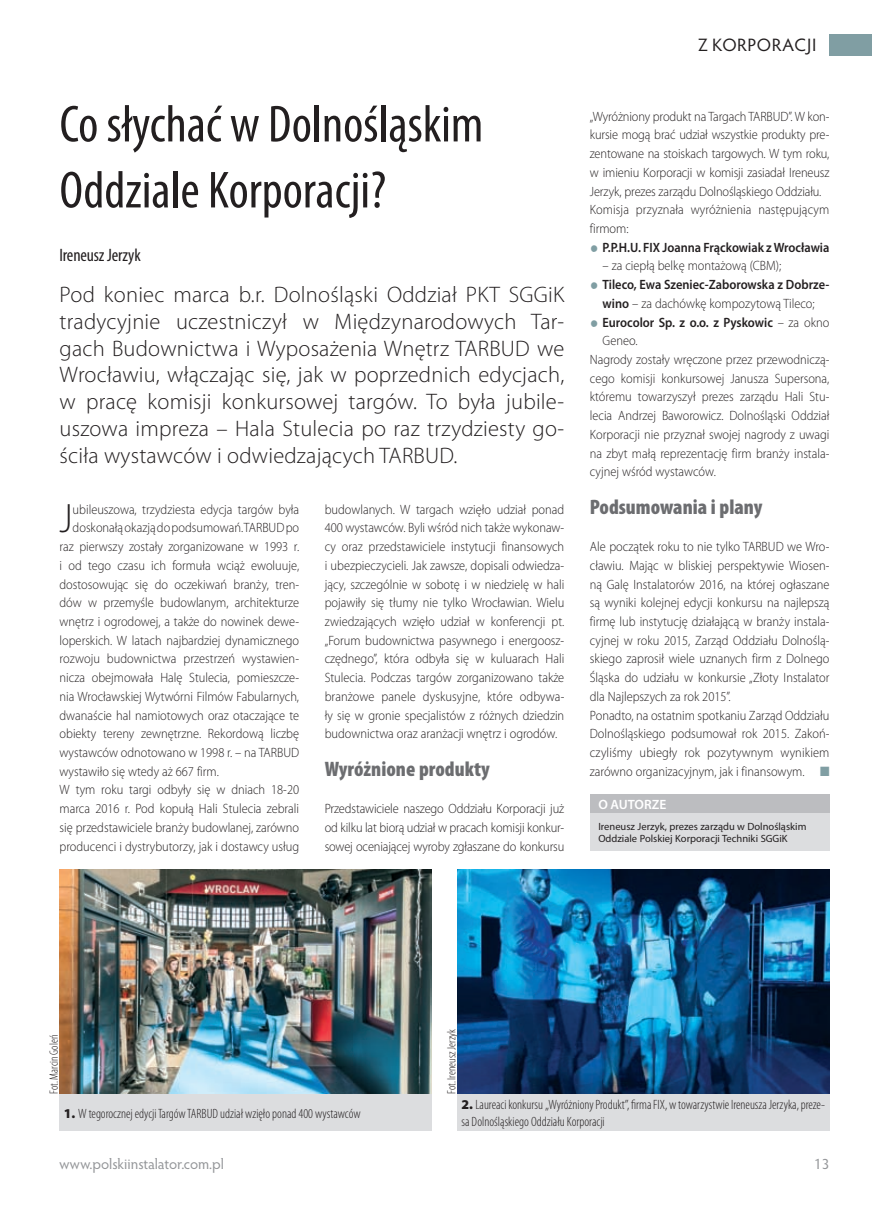
<style>
.page{position:relative;width:872px;height:1212px;background:#fff}
.page>*{position:absolute;margin:0;border:0;box-sizing:border-box;transform-origin:0 0}
.t1{font:condensed 52.5px/66px "Myriad Pro";color:#231f20}
.t2{font:300 41.25px "Myriad Pro";color:#231f20;scale:.92 1}
.t3{font:300 22.5px/26.7px "Myriad Pro";letter-spacing:.01em;color:#231f20;text-align:justify}
.t4{font:900 condensed 21px "Myriad Pro";color:#6c6d70}
.t5{font:condensed 18px "Myriad Pro";letter-spacing:-.01em;color:#231f20}
.t6{font:18px "Hypatia Sans Pro";letter-spacing:.03em;color:#231f20}
.t7{font:15px "Hypatia Sans Pro";letter-spacing:-.005em;color:#939598}
.t8{font:300 13.5px/18.8px "Myriad Pro";color:#231f20;text-align:justify;scale:.92 1}
.t9{font:300 condensed 13.5px/16.2px "Myriad Pro";color:#231f20}
.t10{font:600 13.5px "Myriad Pro";color:#231f20;scale:.92 1}
.t11{font:600 13.5px "Myriad Pro";color:#fff}
.t12{font:300 condensed 12px "Myriad Pro";color:#231f20}
.t13{font:10.5px/12px "Myriad Pro";color:#231f20}
.s1{color:#809ea3}
.s2{font-weight:600}
.s3{font-weight:300}
.s4{font-weight:900;font-stretch:normal}
</style>
<div class="page">
<div style="left:829px;top:34px;width:43px;height:21px;background:#809ea3"></div>
<div style="left:60px;top:1094px;width:372px;height:37px;background:#dcdddf"></div>
<div style="left:457px;top:1094px;width:372px;height:37px;background:#dcdddf"></div>
<div style="left:590px;top:813px;width:239px;height:37px;background:#dcdddf"></div>
<div style="left:590px;top:794px;width:239px;height:19px;background:#bcbdc0"></div>
<img style="left:60px;top:869px;width:372px;height:225px">
<img style="left:457px;top:869px;width:372px;height:225px">
<h1 class="t1" style="left:60px;top:90px;width:425px">Co słychać w Dolnośląskim<br>Oddziale Korporacji?</h1>
<h3 class="t5" style="left:60px;top:244px;width:83px">Ireneusz Jerzyk</h3>
<p class="t3" style="left:60px;top:282px;width:506px">Pod koniec marca b.r. Dolnośląski Oddział PKT SGGiK tradycyjnie uczestniczył w Międzynarodowych Tar&shy;gach Budownictwa i Wyposażenia Wnętrz TARBUD we Wrocławiu, włączając się, jak w poprzednich edycjach, w pracę komisji konkursowej targów. To była jubile&shy;uszowa impreza – Hala Stulecia po raz trzydziesty go&shy;ściła wystawców i odwiedzających TARBUD.</p>
<h2 class="t2" style="left:60px;top:496px;width:16px">J</h2>
<p class="t8" style="left:73px;top:500px;width:248px">ubileuszowa, trzydziesta edycja targów była</p>
<p class="t8" style="left:325px;top:500px;width:262px">budowlanych. W targach wzięło udział ponad 400 wystawców. Byli wśród nich także wykonaw&shy;cy oraz przedstawiciele instytucji finansowych i ubezpieczycieli. Jak zawsze, dopisali odwiedza&shy;jący, szczególnie w sobotę i w niedzielę w hali pojawiły się tłumy nie tylko Wrocławian. Wielu zwiedzających wzięło udział w konferencji pt. „Forum budownictwa pasywnego i energoosz&shy;czędnego”, która odbyła się w kuluarach Hali Stulecia. Podczas targów zorganizowano także branżowe panele dyskusyjne, które odbywa&shy;ły się w gronie specjalistów z różnych dziedzin budownictwa oraz aranżacji wnętrz i ogrodów.</p>
<h3 class="t4" style="left:325px;top:757px;width:166px">Wyróżnione produkty</h3>
<p class="t8" style="left:325px;top:799px;width:262px">Przedstawiciele naszego Oddziału Korporacji już od kilku lat biorą udział w pracach komisji konkur&shy;sowej oceniającej wyroby zgłaszane do konkursu</p>
<p class="t8" style="left:73px;top:519px;width:248px">doskonałą okazją do podsumowań. TARBUD po</p>
<p class="t8" style="left:60px;top:537px;width:262px">raz pierwszy zostały zorganizowane w 1993 r.</p>
<p class="t8" style="left:60px;top:556px;width:262px">i od tego czasu ich formuła wciąż ewoluuje,</p>
<p class="t8" style="left:60px;top:575px;width:262px">dostosowując się do oczekiwań branży, tren-</p>
<p class="t8" style="left:60px;top:594px;width:262px">dów w przemyśle budowlanym, architekturze</p>
<p class="t8" style="left:60px;top:612px;width:262px">wnętrz i ogrodowej, a także do nowinek dewe-</p>
<p class="t8" style="left:60px;top:631px;width:262px">loperskich. W latach najbardziej dynamicznego</p>
<p class="t8" style="left:60px;top:650px;width:262px">rozwoju budownictwa przestrzeń wystawien-</p>
<p class="t8" style="left:60px;top:668px;width:262px">nicza obejmowała Halę Stulecia, pomieszcze-</p>
<p class="t8" style="left:60px;top:687px;width:262px">nia Wrocławskiej Wytwórni Filmów Fabularnych,</p>
<p class="t8" style="left:60px;top:706px;width:262px">dwanaście hal namiotowych oraz otaczające te</p>
<p class="t8" style="left:60px;top:725px;width:262px">obiekty tereny zewnętrzne. Rekordową liczbę</p>
<p class="t8" style="left:60px;top:743px;width:262px">wystawców odnotowano w 1998 r. – na TARBUD</p>
<p class="t8" style="left:60px;top:762px;width:175px">wystawiło się wtedy aż 667 firm.</p>
<p class="t8" style="left:60px;top:781px;width:262px">W tym roku targi odbyły się w dniach 18-20</p>
<p class="t8" style="left:60px;top:799px;width:262px">marca 2016 r. Pod kopułą Hali Stulecia zebrali</p>
<p class="t8" style="left:60px;top:818px;width:262px">się przedstawiciele branży budowlanej, zarówno</p>
<p class="t8" style="left:60px;top:837px;width:262px">producenci i dystrybutorzy, jak i dostawcy usług</p>
<h3 class="t6" style="left:698px;top:33px;width:120px">Z KORPORACJI</h3>
<p class="t8" style="left:590px;top:107px;width:262px;text-align:left">„Wyróżniony produkt na Targach TARBUD”. W kon&shy;kursie mogą brać udział wszystkie produkty pre&shy;zentowane na stoiskach targowych. W tym roku, w imieniu Korporacji w komisji zasiadał Ireneusz Jerzyk, prezes zarządu Dolnośląskiego Oddziału.<br>Komisja przyznała wyróżnienia następującym firmom:<br><span class="s1">⚫</span> <span class="s2">P.P.H.U. FIX Joanna Frąckowiak z Wrocławia</span></p>
<p class="t8" style="left:602px;top:257px;width:196px">– za ciepłą belkę montażową (CBM);</p>
<p class="t10" style="left:590px;top:276px;width:262px"><span class="s1">⚫</span> Tileco, Ewa Szeniec-Zaborowska z Dobrze-</p>
<p class="t8" style="left:602px;top:294px;width:232px"><span class="s2">wino</span> – za dachówkę kompozytową Tileco;</p>
<p class="t10" style="left:590px;top:313px;width:262px"><span class="s1">⚫</span> Eurocolor Sp. z o.o. z Pyskowic <span class="s3">– za okno</span></p>
<p class="t8" style="left:602px;top:332px;width:40px">Geneo.</p>
<p class="t8" style="left:590px;top:350px;width:262px">Nagrody zostały wręczone przez przewodniczą-</p>
<p class="t8" style="left:590px;top:369px;width:262px">cego komisji konkursowej Janusza Supersona,</p>
<p class="t8" style="left:590px;top:388px;width:262px">któremu towarzyszył prezes zarządu Hali Stu-</p>
<p class="t8" style="left:590px;top:406px;width:262px">lecia Andrzej Baworowicz. Dolnośląski Oddział</p>
<p class="t8" style="left:590px;top:425px;width:262px">Korporacji nie przyznał swojej nagrody z uwagi</p>
<p class="t8" style="left:590px;top:444px;width:262px">na zbyt małą reprezentację firm branży instala-</p>
<p class="t8" style="left:590px;top:463px;width:138px">cyjnej wśród wystawców.</p>
<h3 class="t4" style="left:590px;top:495px;width:174px">Podsumowania i plany</h3>
<p class="t8" style="left:590px;top:537px;width:262px;text-align:left">Ale początek roku to nie tylko TARBUD we Wro&shy;cławiu. Mając w bliskiej perspektywie Wiosen&shy;ną Galę Instalatorów 2016, na której ogłaszane są wyniki kolejnej edycji konkursu na najlepszą firmę lub instytucję działającą w branży instala&shy;cyjnej w roku 2015, Zarząd Oddziału Dolnoślą&shy;skiego zaprosił wiele uznanych firm z Dolnego Śląska do udziału w konkursie „Złoty Instalator dla Najlepszych za rok 2015”.<br>Ponadto, na ostatnim spotkaniu Zarząd Oddziału Dolnośląskiego podsumował rok 2015. Zakoń&shy;czyliśmy ubiegły rok pozytywnym wynikiem zarówno organizacyjnym, jak i finansowym. <span class="s1">■</span></p>
<p class="t11" style="left:598px;top:796px;width:69px">O AUTORZE</p>
<p class="t13" style="left:598px;top:820px;width:210px">Ireneusz Jerzyk, prezes zarządu w Dolnośląskim<br>Oddziale Polskiej Korporacji Techniki SGGiK</p>
<p class="t12" style="left:47px;top:1094px;width:60px;rotate:-90deg">Fot. Marcin Goleń</p>
<p class="t12" style="left:445px;top:1094px;width:66px;rotate:-90deg">Fot. Ireneusz Jerzyk</p>
<p class="t9" style="left:64px;top:1105px;width:298px"><span class="s4">1.</span> W tegorocznej edycji Targów TARBUD udział wzięło ponad 400 wystawców</p>
<p class="t9" style="left:461px;top:1097px;width:365px"><span class="s4">2.</span> Laureaci konkursu „Wyróżniony Produkt”, firma FIX, w towarzystwie Ireneusza Jerzyka, preze&shy;sa Dolnośląskiego Oddziału Korporacji</p>
<p class="t7" style="left:60px;top:1153px;width:166px">www.polskiinstalator.com.pl</p>
<p class="t7" style="left:814px;top:1153px;width:17px">13</p>
</div>
